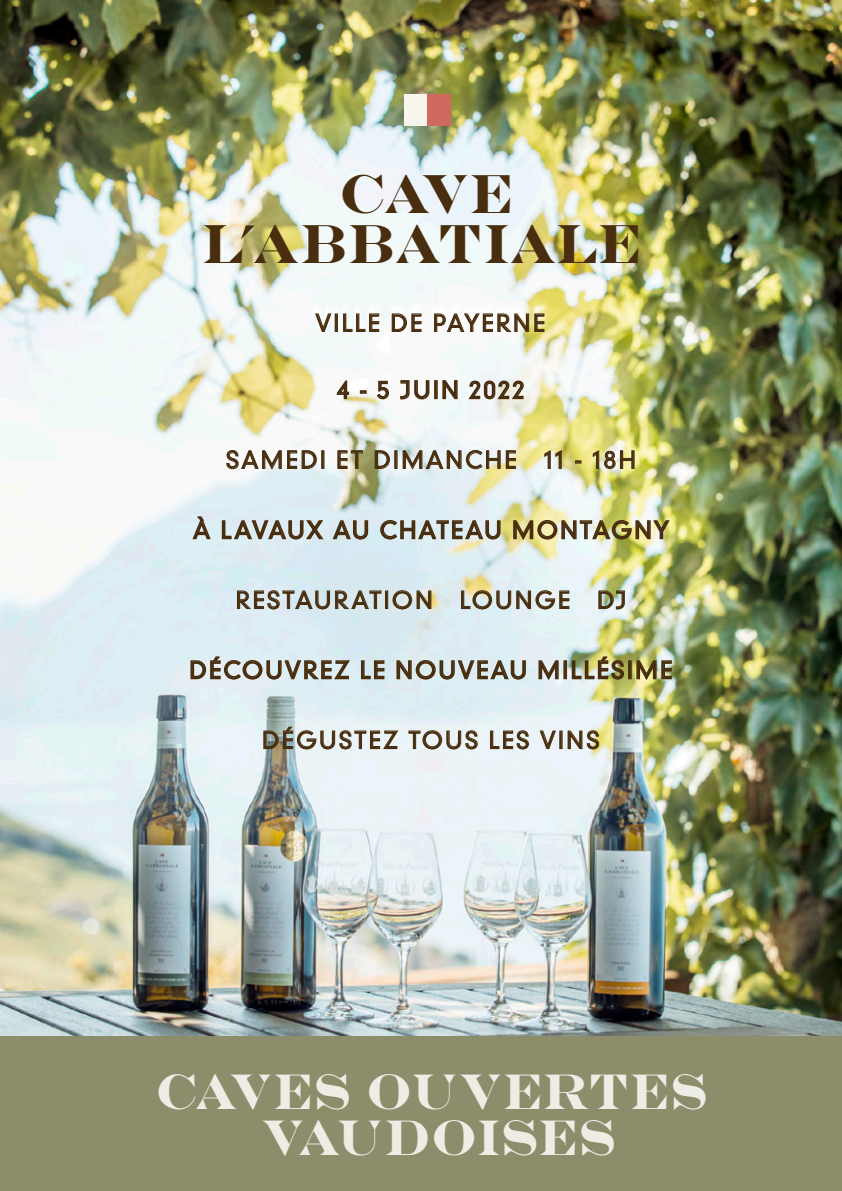
<style>
.page{position:relative;width:842px;height:1191px;background:#fff}
.page>*{position:absolute;margin:0;border:0;box-sizing:border-box;transform-origin:0 0}
.t1{font:700 55.4px/50.8px "Engravers";color:#482e0e;text-align:center;scale:.83 1}
.t2{font:700 50.4px/46.2px "Engravers";letter-spacing:.015em;color:#edede5;text-align:center;scale:.83 1}
.t3{font:300 23.2px "DIN Neuzeit Grotesk";letter-spacing:.105em;color:#482e0e}
</style>
<div class="page">
<img style="left:0;top:0;width:842px;height:1036px">
<img style="left:242px;top:232px;width:379px;height:173px">
<svg style="left:316px;top:314px;width:15px;height:18px"></svg>
<div style="left:335px;top:314px;width:3px;height:17px;border:1px solid #482e0e"></div>
<svg style="left:343px;top:314px;width:36px;height:18px"></svg>
<svg style="left:392px;top:314px;width:29px;height:18px"></svg>
<svg style="left:434px;top:314px;width:95px;height:18px"></svg>
<svg style="left:535px;top:314px;width:9px;height:18px"></svg>
<svg style="left:241px;top:225px;width:14px;height:14px"></svg>
<div style="left:404px;top:95px;width:24px;height:31px;background:#f7f5ec"></div>
<div style="left:428px;top:95px;width:23px;height:31px;background:#d0695e"></div>
<svg style="left:336px;top:380px;width:14px;height:20px"></svg>
<svg style="left:360px;top:390px;width:7px;height:4px"></svg>
<svg style="left:376px;top:380px;width:14px;height:20px"></svg>
<svg style="left:399px;top:379px;width:31px;height:21px"></svg>
<div style="left:434px;top:380px;width:4px;height:19px;border:1px solid #482e0e"></div>
<svg style="left:442px;top:379px;width:16px;height:21px"></svg>
<svg style="left:468px;top:380px;width:57px;height:20px"></svg>
<svg style="left:227px;top:450px;width:97px;height:19px"></svg>
<svg style="left:338px;top:451px;width:25px;height:18px"></svg>
<svg style="left:375px;top:451px;width:22px;height:18px"></svg>
<svg style="left:403px;top:450px;width:97px;height:19px;background:#bebdb6"></svg>
<svg style="left:506px;top:451px;width:10px;height:18px"></svg>
<svg style="left:545px;top:450px;width:5px;height:19px"></svg>
<svg style="left:556px;top:450px;width:5px;height:19px"></svg>
<svg style="left:575px;top:461px;width:6px;height:2px"></svg>
<svg style="left:593px;top:450px;width:41px;height:19px"></svg>
<svg style="left:191px;top:515px;width:21px;height:25px"></svg>
<svg style="left:221px;top:519px;width:104px;height:24px;background:#b5b9b6"></svg>
<svg style="left:332px;top:519px;width:37px;height:21px"></svg>
<svg style="left:379px;top:519px;width:122px;height:21px;background:#aeb1aa"></svg>
<img style="left:512px;top:519px;width:159px;height:22px">
<svg style="left:237px;top:590px;width:144px;height:19px;background:#b1b7b4"></svg>
<div style="left:385px;top:591px;width:3px;height:17px;border:1px solid #482e0e"></div>
<svg style="left:393px;top:590px;width:38px;height:19px"></svg>
<svg style="left:461px;top:590px;width:108px;height:19px;background:#babcb3"></svg>
<svg style="left:599px;top:591px;width:25px;height:18px"></svg>
<svg style="left:190px;top:655px;width:161px;height:28px;background:#babeba"></svg>
<svg style="left:360px;top:659px;width:25px;height:21px"></svg>
<svg style="left:396px;top:659px;width:131px;height:24px;background:#b3b8b3"></svg>
<svg style="left:538px;top:659px;width:21px;height:22px"></svg>
<div style="left:563px;top:660px;width:4px;height:19px;border:1px solid #482e0e"></div>
<svg style="left:571px;top:655px;width:54px;height:25px"></svg>
<div style="left:628px;top:660px;width:4px;height:19px;border:1px solid #482e0e"></div>
<svg style="left:636px;top:659px;width:36px;height:22px"></svg>
<svg style="left:264px;top:727px;width:134px;height:22px;background:#b8bab5"></svg>
<svg style="left:409px;top:730px;width:68px;height:19px"></svg>
<svg style="left:490px;top:730px;width:39px;height:19px"></svg>
<svg style="left:540px;top:731px;width:22px;height:18px"></svg>
<svg style="left:568px;top:730px;width:31px;height:19px"></svg>
<div style="left:0;top:1036px;width:842px;height:155px;background:#8d8d6b"></div>
<h1 class="t1" style="left:202px;top:167px;width:530px">CAVE<br>L ABBATIALE</h1>
<p class="t3" style="left:315px;top:309px;width:231px">VILLE DE PAYERNE</p>
<p class="t3" style="left:337px;top:376px;width:189px">4 - 5 JUIN 2022</p>
<p class="t3" style="left:226px;top:446px;width:411px">SAMEDI ET DIMANCHE 11 - 18H</p>
<p class="t3" style="left:193px;top:516px;width:477px">À LAVAUX AU CHATEAU MONTAGNY</p>
<p class="t3" style="left:236px;top:586px;width:392px">RESTAURATION LOUNGE DJ</p>
<p class="t3" style="left:189px;top:656px;width:484px">DÉCOUVREZ LE NOUVEAU MILLÉSIME</p>
<p class="t3" style="left:262px;top:726px;width:339px">DÉGUSTEZ TOUS LES VINS</p>
<h2 class="t2" style="left:155px;top:1067px;width:667px">CAVES OUVERTES<br>VAUDOISES</h2>
</div>
